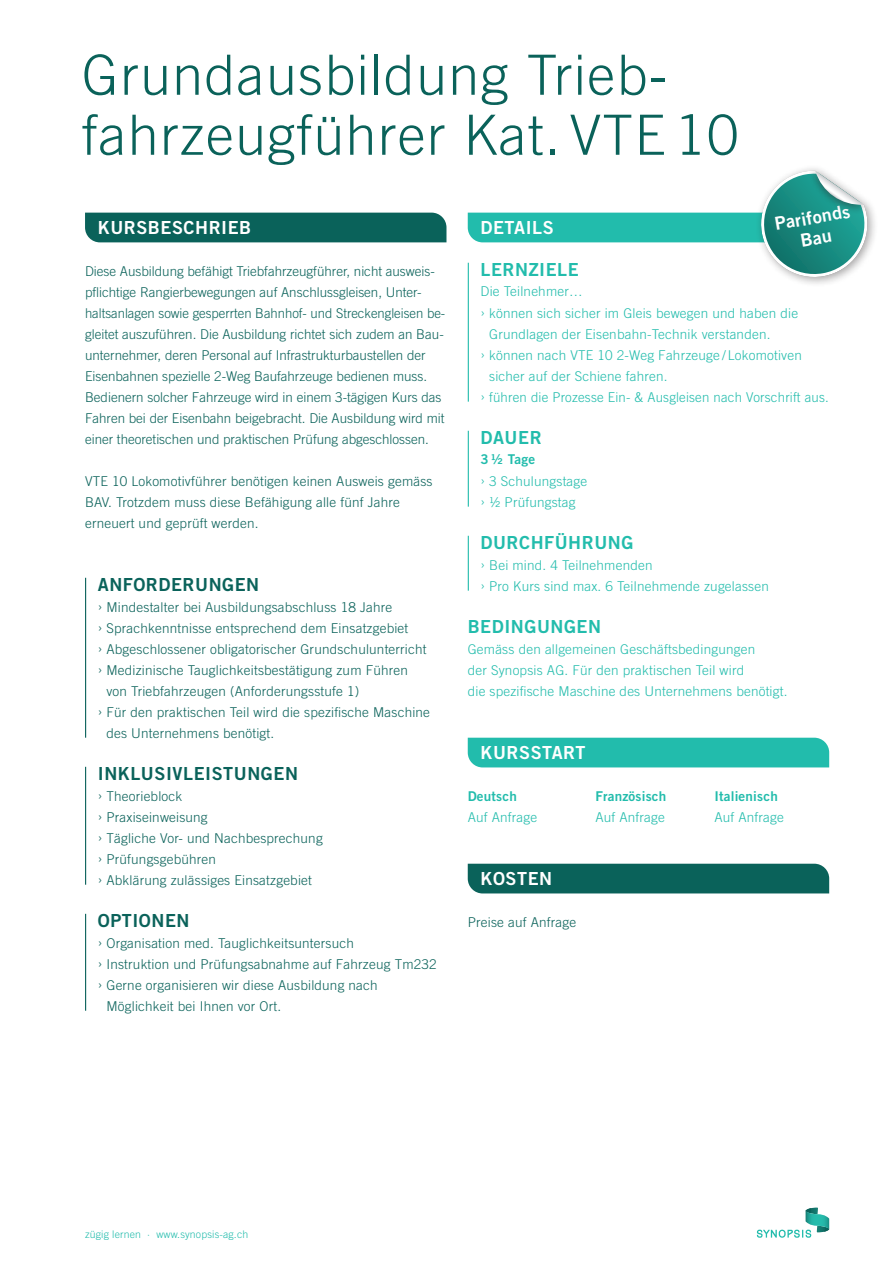
<style>
.page{position:relative;width:893px;height:1263px;background:#fff}
.page>*{position:absolute;margin:0;border:0;box-sizing:border-box;transform-origin:0 0}
.t1{font:300 55.5px/60px "Trade Gothic LT";letter-spacing:.025em;color:#0a625a}
.t2{font:18px/21px "Trade Gothic LT Bold Two";letter-spacing:.03em;color:#fff;text-align:center}
.t3{font:18px "Trade Gothic LT Bold Two";letter-spacing:.03em;color:#0a625a}
.t4{font:18px "Trade Gothic LT Bold Two";letter-spacing:.03em;color:#22bcac}
.t5{font:300 13.5px/21px "Trade Gothic LT";letter-spacing:.015em;color:#0a625a}
.t6{font:300 13.5px/21px "Trade Gothic LT";letter-spacing:.015em;color:#22bcac}
.t7{font:13.5px "Trade Gothic LT Bold Two";letter-spacing:.015em;color:#22bcac}
.t8{font:300 10.5px "Trade Gothic LT";letter-spacing:.015em;color:#22bcac}
</style>
<div class="page">
<svg style="left:757px;top:1207px;width:72px;height:31px"></svg>
<div style="left:85px;top:213px;width:361px;height:29px;background:#0a625a"></div>
<div style="left:468px;top:864px;width:361px;height:29px;background:#0a625a"></div>
<div style="left:468px;top:738px;width:361px;height:29px;background:#22bcac"></div>
<hr style="left:85px;top:578px;width:1px;height:160px;background:#0a625a">
<hr style="left:85px;top:767px;width:1px;height:118px;background:#0a625a">
<hr style="left:468px;top:431px;width:1px;height:76px;background:#22bcac">
<hr style="left:468px;top:536px;width:1px;height:55px;background:#22bcac">
<hr style="left:85px;top:914px;width:1px;height:97px;background:#0a625a">
<hr style="left:468px;top:263px;width:1px;height:139px;background:#22bcac">
<div style="left:755px;top:164px;width:123px;height:124px;background:#231f20;opacity:.4"></div>
<div style="left:808px;top:171px;width:64px;height:44px;background:#231f20;opacity:.5"></div>
<svg style="left:468px;top:171px;width:402px;height:109px"></svg>
<h1 class="t1" style="left:82px;top:44px;width:658px">Grundausbildung Trieb&shy;fahrzeugführer Kat. VTE 10</h1>
<h2 class="t2" style="left:98px;top:216px;width:155px">KURSBESCHRIEB</h2>
<p class="t5" style="left:85px;top:260px;width:362px">Diese Ausbildung befähigt Triebfahrzeugführer, nicht ausweis&shy;pflichtige Rangierbewegungen auf Anschlussgleisen, Unter&shy;haltsanlagen sowie gesperrten Bahnhof- und Streckengleisen be&shy;gleitet auszuführen. Die Ausbildung richtet sich zudem an Bau&shy;unternehmer, deren Personal auf Infrastrukturbaustellen der Eisenbahnen spezielle 2-Weg Baufahrzeuge bedienen muss.<br>Bedienern solcher Fahrzeuge wird in einem 3-tägigen Kurs das Fahren bei der Eisenbahn beigebracht. Die Ausbildung wird mit einer theoretischen und praktischen Prüfung abgeschlossen.</p>
<p class="t5" style="left:85px;top:470px;width:349px">VTE 10 Lokomotivführer benötigen keinen Ausweis gemäss<br>BAV. Trotzdem muss diese Befähigung alle fünf Jahre erneuert und geprüft werden.</p>
<h2 class="t3" style="left:98px;top:573px;width:163px">ANFORDERUNGEN</h2>
<p class="t5" style="left:98px;top:596px;width:296px">› Mindestalter bei Ausbildungsabschluss 18 Jahre</p>
<p class="t5" style="left:98px;top:617px;width:312px">› Sprachkenntnisse entsprechend dem Einsatzgebiet</p>
<p class="t5" style="left:98px;top:638px;width:330px">› Abgeschlossener obligatorischer Grundschulunterricht</p>
<p class="t5" style="left:98px;top:659px;width:312px">› Medizinische Tauglichkeitsbestätigung zum Führen</p>
<p class="t5" style="left:106px;top:680px;width:254px">von Triebfahrzeugen (Anforderungsstufe 1)</p>
<p class="t5" style="left:98px;top:701px;width:334px">› Für den praktischen Teil wird die spezifische Maschine</p>
<p class="t5" style="left:106px;top:722px;width:169px">des Unternehmens benötigt.</p>
<h2 class="t3" style="left:98px;top:762px;width:202px">INKLUSIVLEISTUNGEN</h2>
<p class="t5" style="left:98px;top:785px;width:226px">› Theorieblock<br>› Praxiseinweisung<br>› Tägliche Vor- und Nachbesprechung › Prüfungsgebühren<br>› Abklärung zulässiges Einsatzgebiet</p>
<h2 class="t3" style="left:98px;top:909px;width:93px">OPTIONEN</h2>
<p class="t5" style="left:98px;top:932px;width:258px">› Organisation med. Tauglichkeitsuntersuch</p>
<p class="t5" style="left:98px;top:953px;width:340px">› Instruktion und Prüfungsabnahme auf Fahrzeug Tm232</p>
<p class="t5" style="left:98px;top:974px;width:281px">› Gerne organisieren wir diese Ausbildung nach</p>
<p class="t5" style="left:106px;top:995px;width:176px">Möglichkeit bei Ihnen vor Ort.</p>
<h2 class="t2" style="left:773px;top:213px;width:78px;rotate:-10deg">Parifonds<br>Bau</h2>
<h2 class="t2" style="left:480px;top:216px;width:75px">DETAILS</h2>
<h2 class="t4" style="left:480px;top:258px;width:100px">LERNZIELE</h2>
<p class="t6" style="left:480px;top:280px;width:104px">Die Teilnehmer…</p>
<p class="t6" style="left:480px;top:302px;width:319px">› können sich sicher im Gleis bewegen und haben die</p>
<p class="t6" style="left:489px;top:323px;width:283px">Grundlagen der Eisenbahn-Technik verstanden.</p>
<p class="t6" style="left:480px;top:344px;width:323px">› können nach VTE 10 2-Weg Fahrzeuge / Lokomotiven</p>
<p class="t6" style="left:489px;top:365px;width:180px">sicher auf der Schiene fahren.</p>
<p class="t6" style="left:480px;top:386px;width:350px">› führen die Prozesse Ein- &amp; Ausgleisen nach Vorschrift aus.</p>
<h2 class="t4" style="left:480px;top:426px;width:63px">DAUER</h2>
<p class="t7" style="left:480px;top:450px;width:56px">3 ½ Tage</p>
<p class="t6" style="left:480px;top:470px;width:108px">› 3 Schulungstage › ½ Prüfungstag</p>
<h2 class="t4" style="left:480px;top:531px;width:154px">DURCHFÜHRUNG</h2>
<p class="t6" style="left:480px;top:554px;width:290px">› Bei mind. 4 Teilnehmenden<br>› Pro Kurs sind max. 6 Teilnehmende zugelassen</p>
<h2 class="t4" style="left:468px;top:615px;width:135px">BEDINGUNGEN</h2>
<p class="t6" style="left:468px;top:638px;width:321px">Gemäss den allgemeinen Geschäftsbedingungen<br>der Synopsis AG. Für den praktischen Teil wird<br>die spezifische Maschine des Unternehmens benötigt.</p>
<h2 class="t2" style="left:480px;top:741px;width:107px">KURSSTART</h2>
<p class="t7" style="left:468px;top:787px;width:51px">Deutsch</p>
<p class="t7" style="left:595px;top:787px;width:73px">Französisch</p>
<p class="t7" style="left:714px;top:787px;width:65px">Italienisch</p>
<p class="t6" style="left:468px;top:806px;width:71px">Auf Anfrage</p>
<p class="t6" style="left:595px;top:806px;width:71px">Auf Anfrage</p>
<p class="t6" style="left:714px;top:806px;width:71px">Auf Anfrage</p>
<h2 class="t2" style="left:480px;top:867px;width:73px">KOSTEN</h2>
<p class="t5" style="left:468px;top:911px;width:110px">Preise auf Anfrage</p>
<p class="t8" style="left:85px;top:1227px;width:165px">zügig lernen · www.synopsis-ag.ch</p>
</div>
